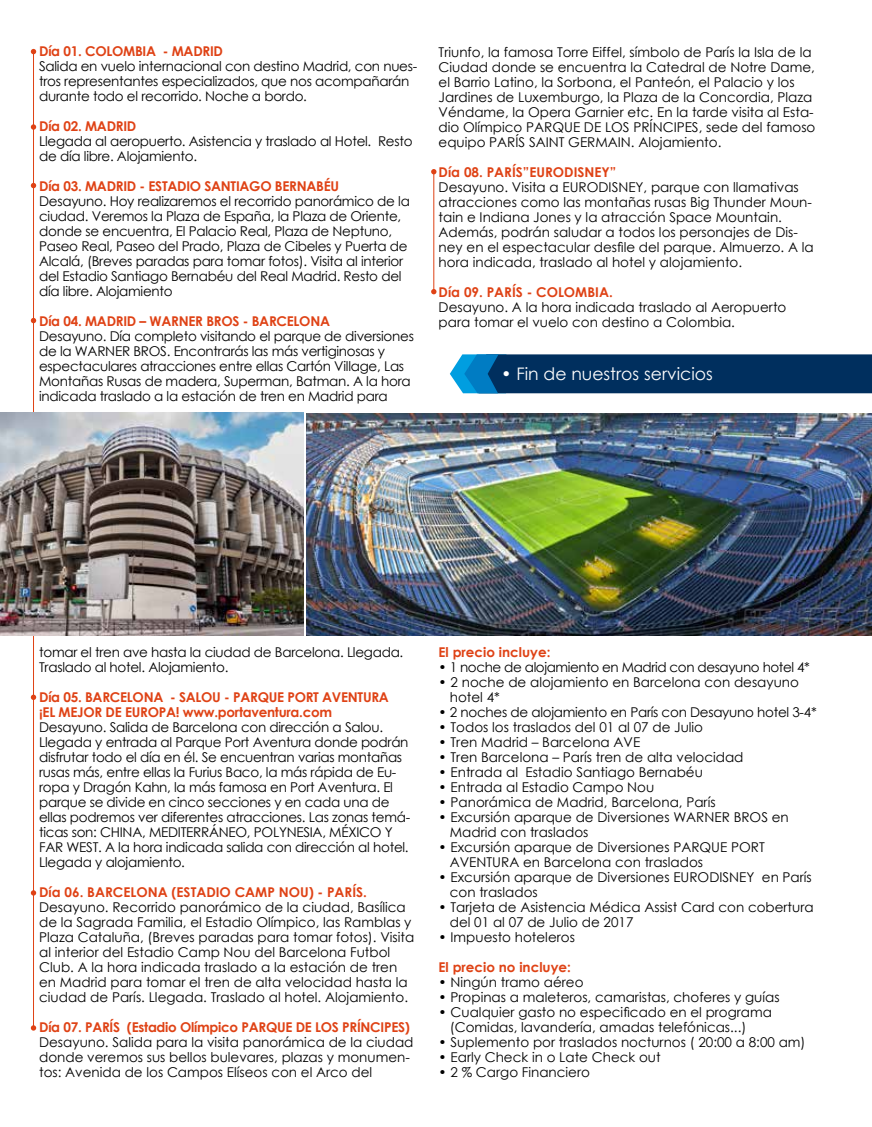
<style>
.page{position:relative;width:872px;height:1127px;background:#fff}
.page>*{position:absolute;margin:0;border:0;box-sizing:border-box;transform-origin:0 0}
.t1{font:17.25px "Century Gothic";color:#fff}
.t2{font:13.5px/15px "Century Gothic";color:#000}
.t3{font:13.5px/15px "Century Gothic";letter-spacing:-.02em;color:#000}
.t4{font:700 13.5px/15px "Century Gothic";letter-spacing:-.02em;color:#df4215}
.t5{font:700 13.5px "Century Gothic";color:#df4215}
.t6{font:13.5px "Century Gothic";letter-spacing:-.03em;color:#000}
</style>
<div class="page">
<img style="left:306px;top:413px;width:566px;height:223px">
<svg style="left:450px;top:354px;width:422px;height:39px;background:#063c6b"></svg>
<hr style="left:33px;top:49px;width:1px;height:979px;background:#df4215">
<hr style="left:433px;top:170px;width:1px;height:122px;background:#df4215">
<svg style="left:31px;top:49px;width:5px;height:5px"></svg>
<svg style="left:431px;top:169px;width:5px;height:5px"></svg>
<svg style="left:431px;top:289px;width:5px;height:5px"></svg>
<svg style="left:31px;top:124px;width:5px;height:6px"></svg>
<svg style="left:31px;top:183px;width:5px;height:5px"></svg>
<svg style="left:31px;top:318px;width:5px;height:5px"></svg>
<svg style="left:31px;top:694px;width:5px;height:6px"></svg>
<svg style="left:31px;top:890px;width:5px;height:5px"></svg>
<svg style="left:31px;top:1025px;width:5px;height:5px"></svg>
<img style="left:0;top:413px;width:303px;height:223px">
<p class="t4" style="left:39px;top:43px;width:185px">Día 01. COLOMBIA - MADRID</p>
<p class="t3" style="left:39px;top:59px;width:379px">Salida en vuelo internacional con destino Madrid, con nues&shy;tros representantes especializados, que nos acompañarán durante todo el recorrido. Noche a bordo.</p>
<p class="t4" style="left:39px;top:118px;width:99px">Día 02. MADRID</p>
<p class="t3" style="left:39px;top:134px;width:375px">Llegada al aeropuerto. Asistencia y traslado al Hotel. Resto de día libre. Alojamiento.</p>
<p class="t4" style="left:39px;top:178px;width:301px">Día 03. MADRID - ESTADIO SANTIAGO BERNABÉU</p>
<p class="t3" style="left:39px;top:194px;width:372px">Desayuno. Hoy realizaremos el recorrido panorámico de la ciudad. Veremos la Plaza de España, la Plaza de Oriente, donde se encuentra, El Palacio Real, Plaza de Neptuno, Paseo Real, Paseo del Prado, Plaza de Cibeles y Puerta de Alcalá, (Breves paradas para tomar fotos). Visita al interior del Estadio Santiago Bernabéu del Real Madrid. Resto del día libre. Alojamiento</p>
<p class="t4" style="left:39px;top:313px;width:292px">Día 04. MADRID – WARNER BROS - BARCELONA</p>
<p class="t3" style="left:39px;top:329px;width:376px">Desayuno. Día completo visitando el parque de diversiones de la WARNER BROS. Encontrarás las más vertiginosas y espectaculares atracciones entre ellas Cartón Village, Las Montañas Rusas de madera, Superman, Batman. A la hora indicada traslado a la estación de tren en Madrid para</p>
<p class="t2" style="left:438px;top:44px;width:378px">Triunfo, la famosa Torre Eiffel, símbolo de París la Isla de la Ciudad donde se encuentra la Catedral de Notre Dame, el Barrio Latino, la Sorbona, el Panteón, el Palacio y los Jardines de Luxemburgo, la Plaza de la Concordia, Plaza Véndame, la Opera Garnier etc. En la tarde visita al Esta&shy;dio Olímpico PARQUE DE LOS PRÍNCIPES, sede del famoso equipo PARÍS SAINT GERMAIN. Alojamiento.</p>
<p class="t5" style="left:438px;top:162px;width:179px">Día 08. PARÍS”EURODISNEY”</p>
<p class="t2" style="left:438px;top:179px;width:376px">Desayuno. Visita a EURODISNEY, parque con llamativas atracciones como las montañas rusas Big Thunder Moun&shy;tain e Indiana Jones y la atracción Space Mountain.<br>Además, podrán saludar a todos los personajes de Dis&shy;ney en el espectacular desfile del parque. Almuerzo. A la hora indicada, traslado al hotel y alojamiento.</p>
<p class="t5" style="left:438px;top:282px;width:176px">Día 09. PARÍS - COLOMBIA.</p>
<p class="t2" style="left:438px;top:299px;width:349px">Desayuno. A la hora indicada traslado al Aeropuerto para tomar el vuelo con destino a Colombia.</p>
<p class="t1" style="left:501px;top:362px;width:213px">• Fin de nuestros servicios</p>
<p class="t3" style="left:39px;top:644px;width:366px">tomar el tren ave hasta la ciudad de Barcelona. Llegada.<br>Traslado al hotel. Alojamiento.</p>
<p class="t4" style="left:39px;top:688px;width:351px">Día 05. BARCELONA - SALOU - PARQUE PORT AVENTURA ¡EL MEJOR DE EUROPA! www.portaventura.com</p>
<p class="t3" style="left:39px;top:719px;width:373px">Desayuno. Salida de Barcelona con dirección a Salou.<br>Llegada y entrada al Parque Port Aventura donde podrán disfrutar todo el día en él. Se encuentran varias montañas rusas más, entre ellas la Furius Baco, la más rápida de Eu&shy;ropa y Dragón Kahn, la más famosa en Port Aventura. El parque se divide en cinco secciones y en cada una de ellas podremos ver diferentes atracciones. Las zonas temá&shy;ticas son: CHINA, MEDITERRÁNEO, POLYNESIA, MÉXICO Y FAR WEST. A la hora indicada salida con dirección al hotel.<br>Llegada y alojamiento.</p>
<p class="t5" style="left:39px;top:881px;width:329px">Día 06. BARCELONA (ESTADIO CAMP NOU) - PARÍS.</p>
<p class="t2" style="left:39px;top:899px;width:377px">Desayuno. Recorrido panorámico de la ciudad, Basílica de la Sagrada Familia, el Estadio Olímpico, las Ramblas y Plaza Cataluña, (Breves paradas para tomar fotos). Visita al interior del Estadio Camp Nou del Barcelona Futbol Club. A la hora indicada traslado a la estación de tren en Madrid para tomar el tren de alta velocidad hasta la ciudad de París. Llegada. Traslado al hotel. Alojamiento.</p>
<p class="t4" style="left:39px;top:1018px;width:372px">Día 07. PARÍS (Estadio Olímpico PARQUE DE LOS PRÍNCIPES)</p>
<p class="t2" style="left:39px;top:1034px;width:376px">Desayuno. Salida para la visita panorámica de la ciudad donde veremos sus bellos bulevares, plazas y monumen&shy;tos: Avenida de los Campos Elíseos con el Arco del</p>
<p class="t5" style="left:438px;top:642px;width:113px">El precio incluye:</p>
<p class="t6" style="left:438px;top:657px;width:373px">• 1 noche de alojamiento en Madrid con desayuno hotel 4*</p>
<p class="t2" style="left:450px;top:674px;width:351px;text-indent:-11px">• 2 noche de alojamiento en Barcelona con desayuno hotel 4*</p>
<p class="t3" style="left:438px;top:704px;width:379px">• 2 noches de alojamiento en París con Desayuno hotel 3-4*</p>
<p class="t2" style="left:438px;top:719px;width:266px">• Todos los traslados del 01 al 07 de Julio</p>
<p class="t2" style="left:438px;top:734px;width:203px">• Tren Madrid – Barcelona AVE</p>
<p class="t2" style="left:438px;top:749px;width:306px">• Tren Barcelona – París tren de alta velocidad</p>
<p class="t2" style="left:438px;top:764px;width:266px">• Entrada al Estadio Santiago Bernabéu</p>
<p class="t2" style="left:438px;top:779px;width:217px">• Entrada al Estadio Campo Nou</p>
<p class="t2" style="left:438px;top:794px;width:278px">• Panorámica de Madrid, Barcelona, París</p>
<p class="t2" style="left:450px;top:809px;width:340px;text-indent:-11px">• Excursión aparque de Diversiones WARNER BROS en<br>Madrid con traslados</p>
<p class="t2" style="left:450px;top:839px;width:316px;text-indent:-11px">• Excursión aparque de Diversiones PARQUE PORT<br>AVENTURA en Barcelona con traslados</p>
<p class="t2" style="left:450px;top:869px;width:363px;text-indent:-11px">• Excursión aparque de Diversiones EURODISNEY en París con traslados</p>
<p class="t2" style="left:450px;top:899px;width:365px;text-indent:-11px">• Tarjeta de Asistencia Médica Assist Card con cobertura del 01 al 07 de Julio de 2017</p>
<p class="t2" style="left:438px;top:929px;width:138px">• Impuesto hoteleros</p>
<p class="t5" style="left:438px;top:957px;width:134px">El precio no incluye:</p>
<p class="t2" style="left:438px;top:974px;width:146px">• Ningún tramo aéreo</p>
<p class="t2" style="left:438px;top:989px;width:342px">• Propinas a maleteros, camaristas, choferes y guías</p>
<p class="t2" style="left:450px;top:1004px;width:324px;text-indent:-11px">• Cualquier gasto no especificado en el programa (Comidas, lavandería, amadas telefónicas...)</p>
<p class="t2" style="left:438px;top:1034px;width:368px">• Suplemento por traslados nocturnos ( 20:00 a 8:00 am)</p>
<p class="t2" style="left:438px;top:1049px;width:224px">• Early Check in o Late Check out</p>
<p class="t2" style="left:438px;top:1064px;width:153px">• 2 % Cargo Financiero</p>
</div>
